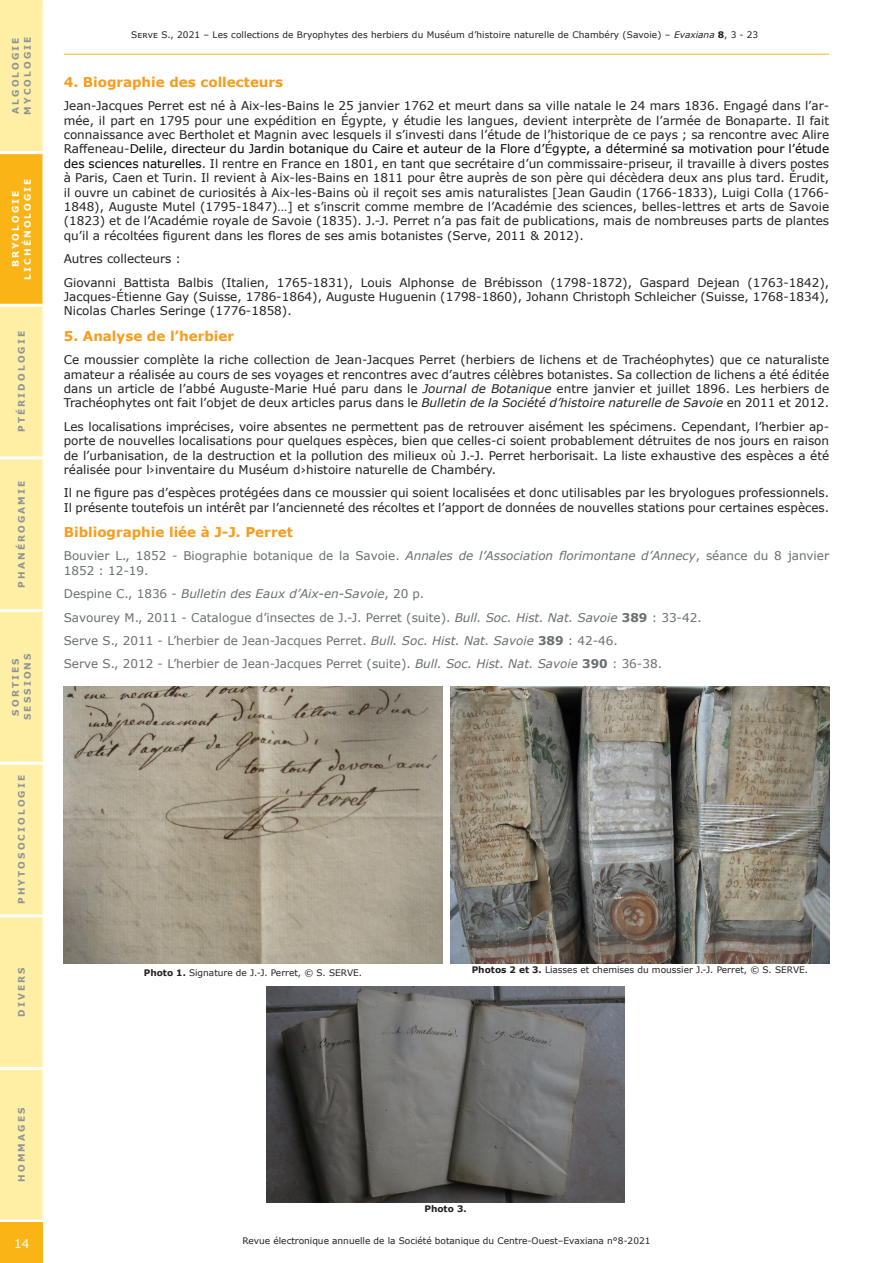
<style>
.page{position:relative;width:893px;height:1263px;background:#fff}
.page>*{position:absolute;margin:0;border:0;box-sizing:border-box;transform-origin:0 0}
.t1{font:700 13.5px "Verdana";color:#f89c1c}
.t2{font:12px/14.4px "Verdana";color:#231f20;text-align:justify}
.t3{font:12px/14.4px "Verdana";color:#6a6e71}
.t4{font:italic 12px "Verdana";color:#6a6e71}
.t5{font:12px "Verdana";color:#fff}
.Légende_photo{font:9px "Verdana";color:#231f20}
.t6{font:700 9px/12px "Verdana";letter-spacing:.235em;color:#8f9297;text-align:center}
.t7{font:700 9px/12px "Verdana";letter-spacing:.235em;color:#fff;text-align:center}
.Légende_photo-2{font:700 9px "Verdana";color:#231f20}
.s1{font-style:italic}
.s2{font-weight:700}
.s3{color:#000}
.s4{font-style:normal}
</style>
<div class="page">
<div style="left:0;top:1px;width:43px;height:1218px;background:#ffefa4"></div>
<div style="left:0;top:154px;width:43px;height:150px;background:#fbb416"></div>
<hr style="left:0;top:1067px;width:43px;height:3px;background:#fff">
<hr style="left:0;top:914px;width:43px;height:3px;background:#fff">
<hr style="left:0;top:762px;width:43px;height:3px;background:#fff">
<hr style="left:0;top:609px;width:43px;height:3px;background:#fff">
<hr style="left:0;top:456px;width:43px;height:3px;background:#fff">
<hr style="left:0;top:304px;width:43px;height:3px;background:#fff">
<hr style="left:0;top:151px;width:43px;height:3px;background:#fff">
<div style="left:0;top:1222px;width:43px;height:41px;background:#fbb416"></div>
<hr style="left:0;top:0;width:43px;height:1px;background:#ffefa4">
<hr style="left:64px;top:54px;width:765px;height:1px;background:#fbb416">
<img style="left:64px;top:687px;width:378px;height:276px">
<img style="left:451px;top:687px;width:378px;height:276px">
<img style="left:266px;top:986px;width:359px;height:216px">
<p class="t6" style="left:9px;top:115px;width:79px;text-align:left;rotate:-90deg">ALGOLOGIE<br>MYCOLOGIE</p>
<p class="t7" style="left:9px;top:279px;width:103px;rotate:-90deg">BRYOLOGIE<br>LICHÉNOLOGIE</p>
<p class="t6" style="left:15px;top:432px;width:102px;rotate:-90deg">PTÉRIDOLOGIE</p>
<p class="t6" style="left:15px;top:588px;width:108px;rotate:-90deg">PHANÉROGAMIE</p>
<p class="t6" style="left:9px;top:720px;width:68px;rotate:-90deg">SORTIES<br>SESSIONS</p>
<p class="t6" style="left:15px;top:904px;width:131px;rotate:-90deg">PHYTOSOCIOLOGIE</p>
<p class="t6" style="left:15px;top:1017px;width:51px;rotate:-90deg">DIVERS</p>
<p class="Légende_photo" style="left:131px;top:29px;width:629px">Serve S., 2021 – Les collections de Bryophytes des herbiers du Muséum d’histoire naturelle de Chambéry (Savoie) – <span class="s1">Evaxiana</span> <span class="s2">8</span>, 3 - 23</p>
<p class="t1" style="left:64px;top:72px;width:221px">4. Biographie des collecteurs</p>
<p class="t2" style="left:64px;top:99px;width:767px">Jean-Jacques Perret est né à Aix-les-Bains le 25 janvier 1762 et meurt dans sa ville natale le 24 mars 1836. Engagé dans l’ar&shy;mée, il part en 1795 pour une expédition en Égypte, y étudie les langues, devient interprète de l’armée de Bonaparte. Il fait connaissance avec Bertholet et Magnin avec lesquels il s’investi dans l’étude de l’historique de ce pays ; sa rencontre avec Alire Raffeneau-<span class="s3">Delile, directeur du Jardin botanique du Caire et auteur de la Flore d’</span>É<span class="s3">gypte, a déterminé sa motivation pour l’étude des sciences naturelles</span>. Il rentre en France en 1801, en tant que secrétaire d’un commissaire-priseur, il travaille à divers postes à Paris, Caen et Turin. Il revient à Aix-les-Bains en 1811 pour être auprès de son père qui décèdera deux ans plus tard. Érudit, il ouvre un cabinet de curiosités à Aix-les-Bains où il reçoit ses amis naturalistes [Jean Gaudin (1766-1833), Luigi Colla (1766- 1848), Auguste Mutel (1795-1847)…] et s’inscrit comme membre de l’Académie des sciences, belles-lettres et arts de Savoie (1823) et de l’Académie royale de Savoie (1835). J.-J. Perret n’a pas fait de publications, mais de nombreuses parts de plantes qu’il a récoltées figurent dans les flores de ses amis botanistes (Serve, 2011 &amp; 2012).</p>
<p class="t2" style="left:64px;top:252px;width:119px">Autres collecteurs :</p>
<p class="t2" style="left:64px;top:275px;width:767px">Giovanni Battista Balbis (Italien, 1765-1831), Louis Alphonse de Brébisson (1798-1872), Gaspard Dejean (1763-1842), Jacques-Étienne Gay (Suisse, 1786-1864), Auguste Huguenin (1798-1860), Johann Christoph Schleicher (Suisse, 1768-1834), Nicolas Charles Seringe (1776-1858).</p>
<p class="t1" style="left:64px;top:326px;width:172px">5. Analyse de l’herbier</p>
<p class="t2" style="left:64px;top:352px;width:767px">Ce moussier complète la riche collection de Jean-Jacques Perret (herbiers de lichens et de Trachéophytes) que ce naturaliste amateur a réalisée au cours de ses voyages et rencontres avec d’autres célèbres botanistes. Sa collection de lichens a été éditée dans un article de l’abbé Auguste-Marie Hué paru dans le <span class="s1">Journal de Botanique</span> entre janvier et juillet 1896. Les herbiers de Trachéophytes ont fait l’objet de deux articles parus dans le <span class="s1">Bulletin de la Société d’histoire naturelle de Savoie</span> en 2011 et 2012.</p>
<p class="t2" style="left:64px;top:419px;width:767px">Les localisations imprécises, voire absentes ne permettent pas de retrouver aisément les spécimens. Cependant, l’herbier ap&shy;porte de nouvelles localisations pour quelques espèces, bien que celles-ci soient probablement détruites de nos jours en raison de l’urbanisation, de la destruction et la pollution des milieux où J.-J. Perret herborisait. La liste exhaustive des espèces a été réalisée pour l›inventaire du Muséum d›histoire naturelle de Chambéry.</p>
<p class="t2" style="left:64px;top:486px;width:767px">Il ne figure pas d’espèces protégées dans ce moussier qui soient localisées et donc utilisables par les bryologues professionnels.<br>Il présente toutefois un intérêt par l’ancienneté des récoltes et l’apport de données de nouvelles stations pour certaines espèces.</p>
<p class="t1" style="left:64px;top:522px;width:231px">Bibliographie liée à J-J. Perret</p>
<p class="t3" style="left:64px;top:549px;width:767px">Bouvier L., 1852 - Biographie botanique de la Savoie. <span class="s1">Annales de l’Association florimontane d’Annecy</span>, séance du 8 janvier<br>1852 : 12-19.</p>
<p class="t4" style="left:64px;top:585px;width:362px"><span class="s4">Despine C., 1836 -</span> Bulletin des Eaux d’Aix-en-Savoie<span class="s4">, 20 p.</span></p>
<p class="t3" style="left:64px;top:610px;width:639px">Savourey M., 2011 - Catalogue d’insectes de J.-J. Perret (suite). <span class="s1">Bull. Soc. Hist. Nat. Savoie</span> <span class="s2">389</span> : 33-42.</p>
<p class="t3" style="left:64px;top:633px;width:556px">Serve S., 2011 - L’herbier de Jean-Jacques Perret. <span class="s1">Bull. Soc. Hist. Nat. Savoie</span> <span class="s2">389</span> : 42-46.</p>
<p class="t3" style="left:64px;top:657px;width:600px">Serve S., 2012 - L’herbier de Jean-Jacques Perret (suite). <span class="s1">Bull. Soc. Hist. Nat. Savoie</span> <span class="s2">390</span> : 36-38.</p>
<p class="Légende_photo" style="left:144px;top:966px;width:220px"><span class="s2">Photo 1.</span> Signature de J.-J. Perret, © S. SERVE.</p>
<p class="Légende_photo" style="left:472px;top:964px;width:338px"><span class="s2">Photos 2 et 3.</span> Liasses et chemises du moussier J.-J. Perret, © S. SERVE.</p>
<p class="t6" style="left:15px;top:1182px;width:75px;rotate:-90deg">HOMMAGES</p>
<p class="Légende_photo-2" style="left:424px;top:1202px;width:44px">Photo 3.</p>
<p class="t5" style="left:14px;top:1235px;width:17px">14</p>
<p class="Légende_photo" style="left:242px;top:1235px;width:409px">Revue électronique annuelle de la Société botanique du Centre-Ouest–Evaxiana n°8-2021</p>
</div>
